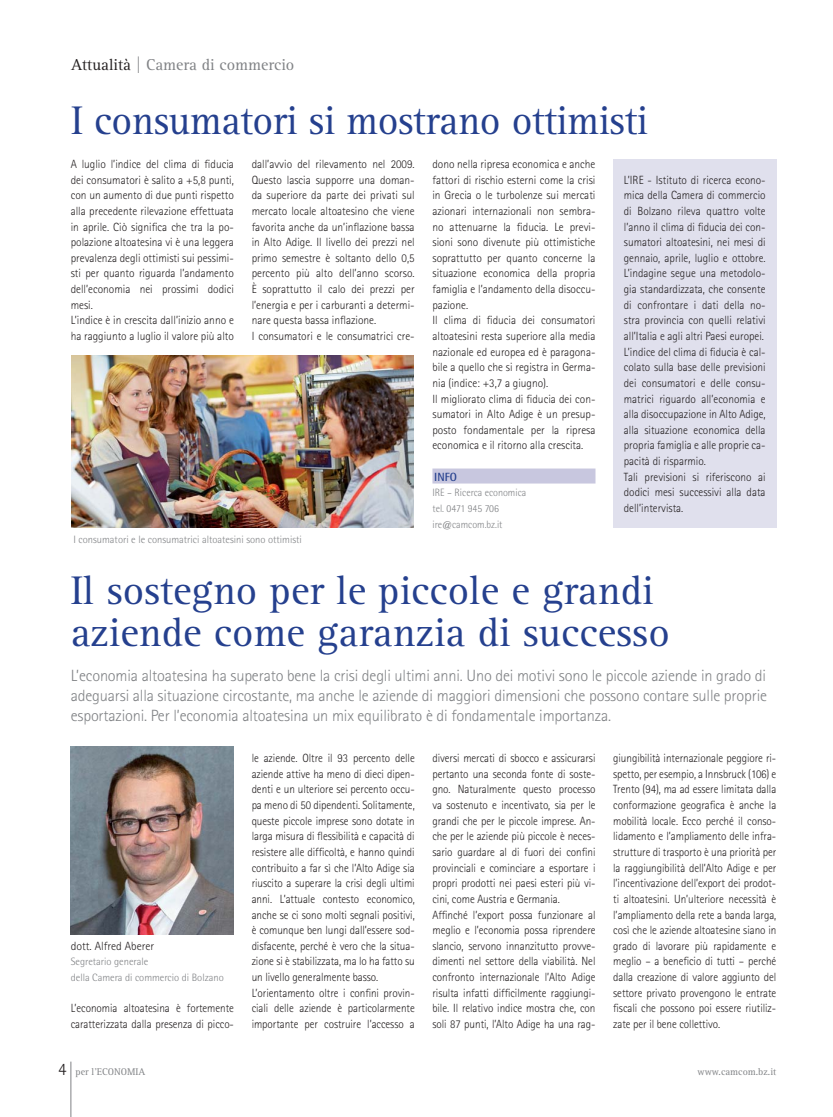
<style>
.page{position:relative;width:833px;height:1117px;background:#fff}
.page>*{position:absolute;margin:0;border:0;box-sizing:border-box;transform-origin:0 0}
.t1{font:41.25px/42.5px "AT Rotis Serif";color:#25408e}
.t2{font:300 16.25px/20px "Rotis Sans Serif";letter-spacing:-.01em;color:#808285;text-align:justify}
.t3{font:16.25px "AT Rotis Serif";color:#808285}
.t4{font:300 11.88px/15.6px "Rotis Sans Serif";color:#231f20;scale:.94 1}
.t5{font:300 11.88px/15.6px "Rotis Sans Serif";color:#231f20;scale:.96 1}
.t6{font:300 11.88px/15.6px "Rotis Sans Serif";color:#231f20;scale:.95 1}
.t7{font:300 11.88px "Rotis Sans Serif";color:#231f20}
.t8{font:700 11.88px "Rotis Semi Sans";color:#25408e;scale:.95 1}
.t9{font:300 10.62px/15.6px "Rotis Semi Sans";color:#808285}
.t10{font:300 10.62px/15.6px "Rotis Semi Sans";color:#808285;scale:.95 1}
.t11{font:10px "AT Rotis Serif";color:#808285}
.s1{color:#231f20}
.s2{font-family:"Rotis Sans Serif";font-weight:300;font-size:17.5px;color:#231f20}
</style>
<div class="page">
<hr style="left:71px;top:1061px;width:1px;height:55px;background:#808285">
<img style="left:71px;top:746px;width:163px;height:187px">
<div style="left:432px;top:468px;width:163px;height:15px;background:#c8c7df"></div>
<img style="left:71px;top:355px;width:343px;height:172px">
<div style="left:613px;top:159px;width:163px;height:368px;background:#e0e0ed"></div>
<h2 class="t3" style="left:71px;top:58px;width:225px"><span class="s1">Attualità</span> | Camera di commercio</h2>
<h1 class="t1" style="left:71px;top:103px;width:578px">I consumatori si mostrano ottimisti</h1>
<p class="t5" style="left:252px;top:157px;width:171px">dall’avvio del rilevamento nel 2009.<br>Questo lascia supporre una doman&shy;da superiore da parte dei privati sul mercato locale altoatesino che viene favorita anche da un’inflazione bassa in Alto Adige. Il livello dei prezzi nel primo semestre è soltanto dello 0,5 percento più alto dell’anno scorso.<br>È soprattutto il calo dei prezzi per l’energia e per i carburanti a determi&shy;nare questa bassa inflazione.<br>I consumatori e le consumatrici cre-</p>
<p class="t5" style="left:71px;top:157px;width:171px">A luglio l’indice del clima di fiducia dei consumatori è salito a +5,8 punti, con un aumento di due punti rispetto alla precedente rilevazione effettuata in aprile. Ciò significa che tra la po&shy;polazione altoatesina vi è una leggera prevalenza degli ottimisti sui pessimi&shy;sti per quanto riguarda l’andamento dell’economia nei prossimi dodici mesi.<br>L’indice è in crescita dall’inizio anno e ha raggiunto a luglio il valore più alto</p>
<p class="t5" style="left:432px;top:157px;width:171px">dono nella ripresa economica e anche fattori di rischio esterni come la crisi in Grecia o le turbolenze sui mercati azionari internazionali non sembra&shy;no attenuarne la fiducia. Le previ&shy;sioni sono divenute più ottimistiche soprattutto per quanto concerne la situazione economica della propria famiglia e l’andamento della disoccu&shy;pazione.<br>Il clima di fiducia dei consumatori altoatesini resta superiore alla media nazionale ed europea ed è paragona&shy;bile a quello che si registra in Germa&shy;nia (indice: +3,7 a giugno).<br>Il migliorato clima di fiducia dei con&shy;sumatori in Alto Adige è un presup&shy;posto fondamentale per la ripresa economica e il ritorno alla crescita.</p>
<p class="t8" style="left:434px;top:469px;width:25px">INFO</p>
<p class="t10" style="left:432px;top:486px;width:100px">IRE – Ricerca economica tel. 0471 945 706 ire@camcom.bz.it</p>
<p class="t6" style="left:624px;top:173px;width:151px">L’IRE - Istituto di ricerca econo&shy;mica della Camera di commercio di Bolzano rileva quattro volte l’anno il clima di fiducia dei con&shy;sumatori altoatesini, nei mesi di gennaio, aprile, luglio e ottobre.<br>L’indagine segue una metodolo&shy;gia standardizzata, che consente di confrontare i dati della no&shy;stra provincia con quelli relativi all’Italia e agli altri Paesi europei.<br>L’indice del clima di fiducia è cal&shy;colato sulla base delle previsioni dei consumatori e delle consu&shy;matrici riguardo all’economia e alla disoccupazione in Alto Adige, alla situazione economica della propria famiglia e alle proprie ca&shy;pacità di risparmio.<br>Tali previsioni si riferiscono ai dodici mesi successivi alla data dell’intervista.</p>
<p class="t9" style="left:73px;top:532px;width:230px">I consumatori e le consumatrici altoatesini sono ottimisti</p>
<h1 class="t1" style="left:71px;top:571px;width:600px">Il sostegno per le piccole e grandi aziende come garanzia di successo</h1>
<p class="t2" style="left:71px;top:666px;width:698px">L’economia altoatesina ha superato bene la crisi degli ultimi anni. Uno dei motivi sono le piccole aziende in grado di adeguarsi alla situazione circostante, ma anche le aziende di maggiori dimensioni che possono contare sulle proprie esportazioni. Per l’economia altoatesina un mix equilibrato è di fondamentale importanza.</p>
<p class="t7" style="left:71px;top:941px;width:85px">dott. Alfred Aberer</p>
<p class="t9" style="left:71px;top:954px;width:155px">Segretario generale<br>della Camera di commercio di Bolzano</p>
<p class="t4" style="left:71px;top:1001px;width:175px">L’economia altoatesina è fortemente caratterizzata dalla presenza di picco-</p>
<p class="t4" style="left:252px;top:751px;width:175px">le aziende. Oltre il 93 percento delle aziende attive ha meno di dieci dipen&shy;denti e un ulteriore sei percento occu&shy;pa meno di 50 dipendenti. Solitamente, queste piccole imprese sono dotate in larga misura di flessibilità e capacità di resistere alle difficoltà, e hanno quindi contribuito a far sì che l’Alto Adige sia riuscito a superare la crisi degli ultimi anni. L’attuale contesto economico, anche se ci sono molti segnali positivi, è comunque ben lungi dall’essere sod&shy;disfacente, perché è vero che la situa&shy;zione si è stabilizzata, ma lo ha fatto su un livello generalmente basso.<br>L’orientamento oltre i confini provin&shy;ciali delle aziende è particolarmente importante per costruire l’accesso a</p>
<p class="t4" style="left:432px;top:751px;width:175px">diversi mercati di sbocco e assicurarsi pertanto una seconda fonte di soste&shy;gno. Naturalmente questo processo va sostenuto e incentivato, sia per le grandi che per le piccole imprese. An&shy;che per le aziende più piccole è neces&shy;sario guardare al di fuori dei confini provinciali e cominciare a esportare i propri prodotti nei paesi esteri più vi&shy;cini, come Austria e Germania.<br>Affinché l’export possa funzionare al meglio e l’economia possa riprendere slancio, servono innanzitutto provve&shy;dimenti nel settore della viabilità. Nel confronto internazionale l’Alto Adige risulta infatti difficilmente raggiungi&shy;bile. Il relativo indice mostra che, con soli 87 punti, l’Alto Adige ha una rag-</p>
<p class="t4" style="left:613px;top:751px;width:175px;text-align:justify">giungibilità internazionale peggiore ri&shy;spetto, per esempio, a Innsbruck (106) e Trento (94), ma ad essere limitata dalla conformazione geografica è anche la mobilità locale. Ecco perché il conso&shy;lidamento e l’ampliamento delle infra&shy;strutture di trasporto è una priorità per la raggiungibilità dell’Alto Adige e per l’incentivazione dell’export dei prodot&shy;ti altoatesini. Un’ulteriore necessità è l’ampliamento della rete a banda larga, così che le aziende altoatesine siano in grado di lavorare più rapidamente e meglio – a beneficio di tutti – perché dalla creazione di valore aggiunto del settore privato provengono le entrate fiscali che possono poi essere riutiliz&shy;zate per il bene collettivo.</p>
<p class="t11" style="left:58px;top:1066px;width:89px"><span class="s2">4</span> per l’ECONOMIA</p>
<p class="t11" style="left:697px;top:1067px;width:80px">www.camcom.bz.it</p>
</div>
